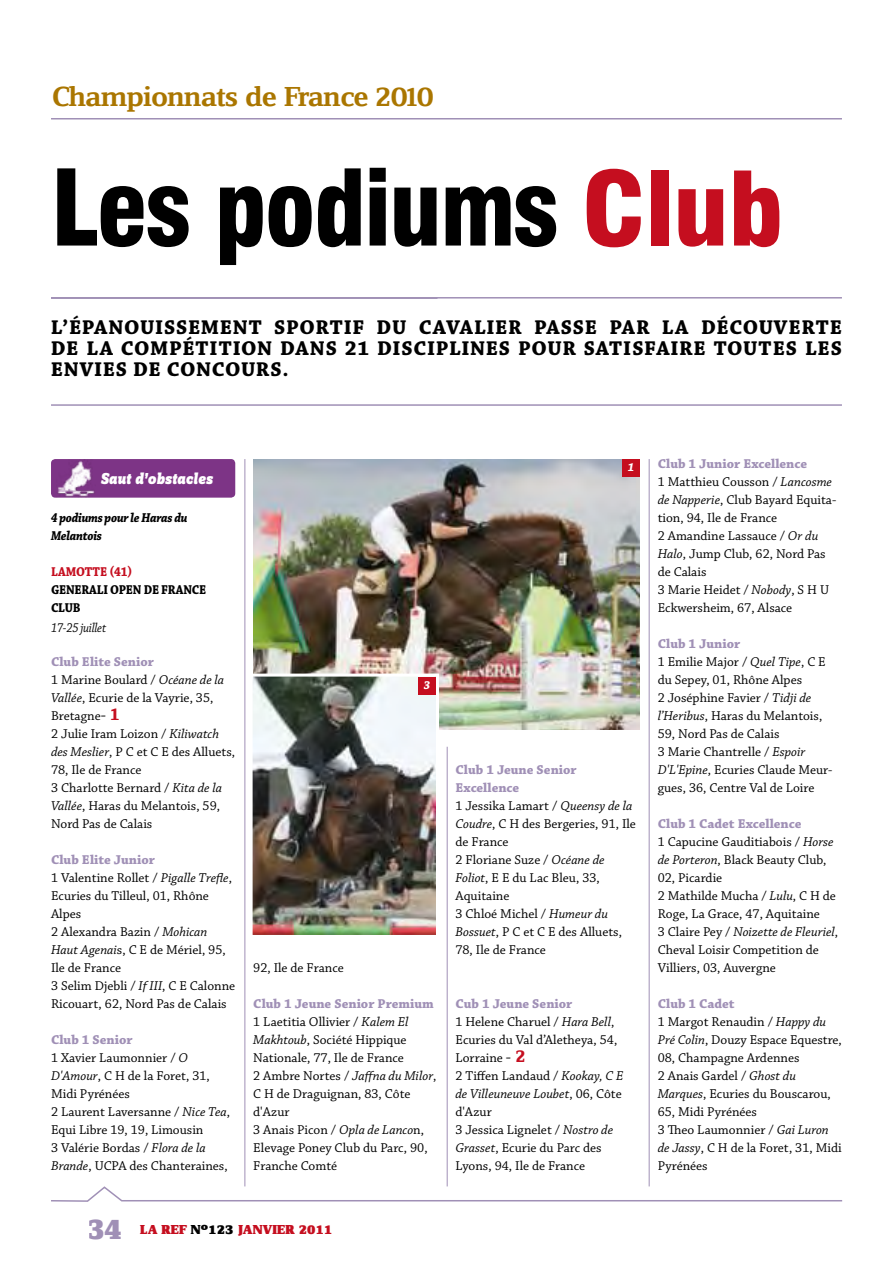
<style>
.page{position:relative;width:893px;height:1263px;background:#fff}
.page>*{position:absolute;margin:0;border:0;box-sizing:border-box;transform-origin:0 0}
.t1{font:900 condensed 102.6px "Swiss 721 BT";color:#000}
.t2{font:30px "Zine Serif Dis Black Roman Tf";color:#a090b6}
.t3{font:500 28.5px "Zine Serif Dis";letter-spacing:-.03em;color:#aa7600;scale:1.2 1}
.t4{font:700 21px "Chaparral Pro";color:#000}
.t5{font:italic 900 16.5px "Zine Slab Dis";letter-spacing:.01em;color:#fff;scale:.9 1}
.t6{font:13.5px/18px "Chaparral Pro";color:#000}
.t7{font:italic 700 13.5px/18px "Chaparral Pro";letter-spacing:-.02em;color:#000;scale:.9 1}
.t8{font:700 13.5px "Chaparral Pro";letter-spacing:-.015em;color:#000;scale:.9 1}
.t9{font:13.5px "Zine Serif Dis Black Roman Tf";letter-spacing:.01em;color:#c50e1f;scale:1.1 1}
.t10{font:italic 13.5px "Chaparral Pro";letter-spacing:-.02em;color:#000;scale:.9 1}
.t11{font:700 13.5px "Chaparral Pro";color:#c50e1f;scale:.9 1}
.t12{font:italic 700 12px "Chaparral Pro";color:#fff}
.s1{font-size:99.75px;color:#c50e1f}
.s2{font-weight:700;color:#a090b6}
.s3{font-style:italic}
.s4{font-size:16.5px}
.s5{font-family:"Zine Serif Dis Bold Roman Tf";font-size:18px;color:#c50e1f}
.s6{color:#000}
</style>
<div class="page">
<svg style="left:51px;top:1185px;width:792px;height:17px"></svg>
<hr style="left:51px;top:118px;width:791px;height:1px;background:#a090b6">
<hr style="left:649px;top:459px;width:1px;height:727px;background:#a090b6">
<hr style="left:447px;top:747px;width:1px;height:439px;background:#a090b6">
<hr style="left:244px;top:459px;width:1px;height:727px;background:#a090b6">
<hr style="left:51px;top:297px;width:791px;height:2px;background:#a090b6">
<hr style="left:51px;top:404px;width:791px;height:2px;background:#a090b6">
<div style="left:51px;top:459px;width:184px;height:39px;background:#7d3486;border-radius:4px"></div>
<img style="left:57px;top:459px;width:39px;height:39px">
<img style="left:253px;top:459px;width:387px;height:270px">
<div style="left:623px;top:459px;width:17px;height:17px;background:#c50e1f"></div>
<img style="left:254px;top:678px;width:181px;height:256px">
<div style="left:250px;top:674px;width:189px;height:264px;border:3px solid #fff"></div>
<div style="left:418px;top:677px;width:18px;height:17px;background:#c50e1f"></div>
<h3 class="t3" style="left:51px;top:83px;width:321px">Championnats de France 2010</h3>
<h1 class="t1" style="left:51px;top:147px;width:734px">Les podiums <span class="s1">Club</span></h1>
<h3 class="t4" style="left:51px;top:315px;width:33px">L’ÉPANOUISSEMENT</h3>
<h3 class="t4" style="left:274px;top:315px;width:14px">SPORTIF</h3>
<h3 class="t4" style="left:377px;top:315px;width:16px">DU</h3>
<h3 class="t4" style="left:419px;top:315px;width:14px">CAVALIER</h3>
<h3 class="t4" style="left:534px;top:315px;width:14px">PASSE</h3>
<h3 class="t4" style="left:609px;top:315px;width:14px">PAR</h3>
<h3 class="t4" style="left:662px;top:315px;width:14px">LA</h3>
<h3 class="t4" style="left:701px;top:315px;width:15px">DÉCOUVERTE</h3>
<h3 class="t4" style="left:51px;top:336px;width:8px">DE</h3>
<h3 class="t4" style="left:86px;top:336px;width:50px">LA COMPÉTITION</h3>
<h3 class="t4" style="left:280px;top:336px;width:15px">DANS</h3>
<h3 class="t4" style="left:345px;top:336px;width:46px">21 DISCIPLINES</h3>
<h3 class="t4" style="left:518px;top:336px;width:16px">POUR</h3>
<h3 class="t4" style="left:584px;top:336px;width:14px">SATISFAIRE</h3>
<h3 class="t4" style="left:714px;top:336px;width:15px">TOUTES</h3>
<h3 class="t4" style="left:805px;top:336px;width:13px">LES</h3>
<h3 class="t4" style="left:51px;top:357px;width:3px">ENVIES</h3>
<h3 class="t4" style="left:133px;top:357px;width:49px">DE CONCOURS</h3>
<h3 class="t4" style="left:283px;top:357px;width:8px">.</h3>
<p class="t5" style="left:100px;top:470px;width:126px">Saut d’obstacles</p>
<p class="t7" style="left:51px;top:509px;width:153px">4 podiums pour le Haras du<br>Melantois</p>
<p class="t11" style="left:51px;top:564px;width:11px">LAMOTTE</p>
<p class="t11" style="left:109px;top:564px;width:27px">(41)</p>
<p class="t8" style="left:51px;top:582px;width:11px">GENERALI</p>
<p class="t8" style="left:110px;top:582px;width:13px">OPEN</p>
<p class="t8" style="left:144px;top:582px;width:30px">DE FRANCE</p>
<p class="t8" style="left:51px;top:600px;width:17px">CLUB</p>
<p class="t10" style="left:51px;top:620px;width:63px">17-25 juillet</p>
<p class="t6" style="left:51px;top:653px;width:186px"><span class="s2">CLUB ELITE SENIOR<br></span>1 Marine Boulard / <span class="s3">Océane de la<br>Vallée</span>, Ecurie de la Vayrie, 35,<br>Bretagne<span class="s4">-</span> <span class="s5">1<br></span>2 Julie Iram Loizon / <span class="s3">Kiliwatch des Meslier</span>, P C et C E des Alluets,<br>78, Ile de France<br>3 Charlotte Bernard / <span class="s3">Kita de la<br>Vallée</span>, Haras du Melantois, 59,<br>Nord Pas de Calais</p>
<p class="t6" style="left:51px;top:851px;width:186px"><span class="s2">CLUB ELITE JUNIOR<br></span>1 Valentine Rollet / <span class="s3">Pigalle Trefle</span>,<br>Ecuries du Tilleul, 01, Rhône<br>Alpes<br>2 Alexandra Bazin / <span class="s3">Mohican<br>Haut Agenai</span>s, C E de Mériel, 95,<br>Ile de France<br>3 Selim Djebli / <span class="s3">If III</span>, C E Calonne<br>Ricouart, 62, Nord Pas de Calais</p>
<p class="t6" style="left:51px;top:1031px;width:181px"><span class="s2">CLUB 1 SENIOR<br></span>1 Xavier Laumonnier / <span class="s3">O<br>D'Amour</span>, C H de la Foret, 31,<br>Midi Pyrénées<br>2 Laurent Laversanne / <span class="s3">Nice Tea</span>,<br>Equi Libre 19, 19, Limousin<br>3 Valérie Bordas / <span class="s3">Flora de la<br>Brande</span>, UCPA des Chanteraines,</p>
<p class="t12" style="left:424px;top:678px;width:8px">3</p>
<p class="t6" style="left:253px;top:959px;width:92px">92, Ile de France</p>
<p class="t6" style="left:253px;top:995px;width:185px"><span class="s2">CLUB 1 JEUNE SENIOR PREMIUM<br></span>1 Laetitia Ollivier / <span class="s3">Kalem El<br>Makhtoub</span>, Société Hippique<br>Nationale, 77, Ile de France<br>2 Ambre Nortes / <span class="s3">Jaffna du Milor</span>,<br>C H de Draguignan, 83, Côte d'Azur<br>3 Anais Picon / <span class="s3">Opla de Lanco</span>n,<br>Elevage Poney Club du Parc, 90,<br>Franche Comté</p>
<h2 class="t2" style="left:88px;top:1213px;width:35px">34</h2>
<p class="t9" style="left:140px;top:1222px;width:176px">LA REF <span class="s6">N°123</span> JANVIER 2011</p>
<p class="t12" style="left:628px;top:461px;width:8px">1</p>
<p class="t6" style="left:455px;top:761px;width:182px"><span class="s2">CLUB 1 JEUNE SENIOR<br>EXCELLENCE<br></span>1 Jessika Lamart / <span class="s3">Queensy de la<br>Coudre</span>, C H des Bergeries, 91, Ile de France<br>2 Floriane Suze / <span class="s3">Océane de<br>Foliot</span>, E E du Lac Bleu, 33,<br>Aquitaine<br>3 Chloé Michel / <span class="s3">Humeur du<br>Bossuet</span>, P C et C E des Alluets,<br>78, Ile de France</p>
<p class="t6" style="left:455px;top:995px;width:169px"><span class="s2">CUB 1 JEUNE SENIOR<br></span>1 Helene Charuel / <span class="s3">Hara Bell</span>,<br>Ecuries du Val d’Aletheya, 54,<br>Lorraine <span class="s4">-</span> <span class="s5">2<br></span>2 Tiffen Landaud / <span class="s3">Kookay, C E de Villeuneuve Loubet</span>, 06, Côte d'Azur<br>3 Jessica Lignelet / <span class="s3">Nostro de<br>Grasset</span>, Ecurie du Parc des<br>Lyons, 94, Ile de France</p>
<p class="t6" style="left:658px;top:455px;width:180px"><span class="s2">CLUB 1 JUNIOR EXCELLENCE<br></span>1 Matthieu Cousson / <span class="s3">Lancosme de Napperie</span>, Club Bayard Equita&shy;tion, 94, Ile de France<br>2 Amandine Lassauce / <span class="s3">Or du<br>Halo</span>, Jump Club, 62, Nord Pas de Calais<br>3 Marie Heidet / <span class="s3">Nobody</span>, S H U<br>Eckwersheim, 67, Alsace</p>
<p class="t6" style="left:658px;top:635px;width:176px"><span class="s2">CLUB 1 JUNIOR<br></span>1 Emilie Major / <span class="s3">Quel Tipe</span>, C E du Sepey, 01, Rhône Alpes<br>2 Joséphine Favier / <span class="s3">Tidji de l’Heribus</span>, Haras du Melantois,<br>59, Nord Pas de Calais<br>3 Marie Chantrelle / <span class="s3">Espoir<br>D'L'Epine</span>, Ecuries Claude Meur&shy;gues, 36, Centre Val de Loire</p>
<p class="t6" style="left:658px;top:815px;width:182px"><span class="s2">CLUB 1 CADET EXCELLENCE<br></span>1 Capucine Gauditiabois / <span class="s3">Horse de Porteron</span>, Black Beauty Club,<br>02, Picardie<br>2 Mathilde Mucha / <span class="s3">Lulu</span>, C H de<br>Roge, La Grace, 47, Aquitaine<br>3 Claire Pey / <span class="s3">Noizette de Fleuriel</span>,<br>Cheval Loisir Competition de<br>Villiers, 03, Auvergne</p>
<p class="t6" style="left:658px;top:995px;width:186px"><span class="s2">CLUB 1 CADET<br></span>1 Margot Renaudin / <span class="s3">Happy du<br>Pré Colin</span>, Douzy Espace Equestre,<br>08, Champagne Ardennes<br>2 Anais Gardel / <span class="s3">Ghost du<br>Marques</span>, Ecuries du Bouscarou,<br>65, Midi Pyrénées<br>3 Theo Laumonnier / <span class="s3">Gai Luron de Jassy</span>, C H de la Foret, 31, Midi<br>Pyrénées</p>
</div>
